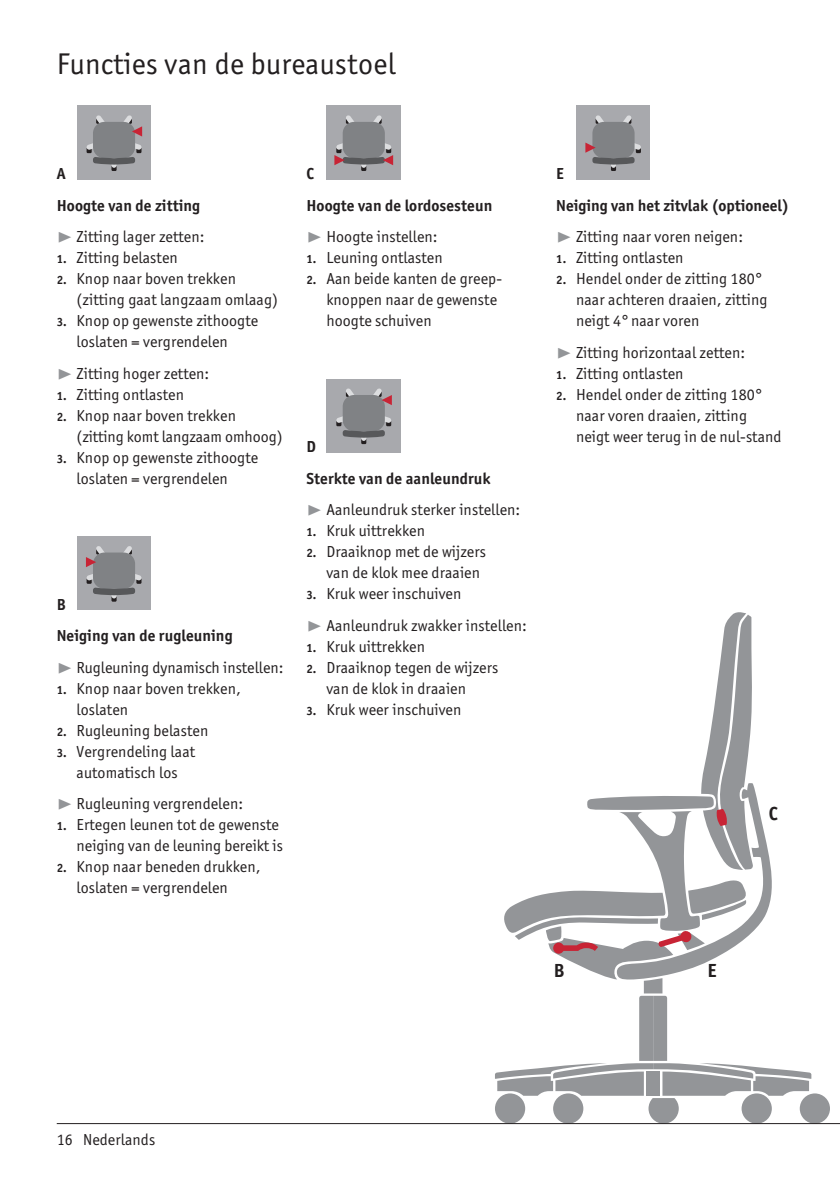
<style>
.page{position:relative;width:840px;height:1191px;background:#fff}
.page>*{position:absolute;margin:0;border:0;box-sizing:border-box;transform-origin:0 0}
.t1{font:30px "Officina San Itc T";letter-spacing:.01em;color:#231f20}
.t2{font:700 19px "Officina San Itc T";color:#231f20}
.t3{font:16px/21px "Officina San Itc T";letter-spacing:.005em;color:#231f20}
.t4{font:700 16px/31.6px "Officina San Itc T";color:#231f20}
.s1{font-weight:700}
.s2{font-family:"Zeal";color:#939598}
.s3{font-weight:700;font-size:12px}
.s4{font-family:"Zeal";font-weight:400;color:#939598}
.s5{font-weight:400}
</style>
<div class="page">
<div style="left:77px;top:106px;width:73px;height:73px;background:#a8a9ad"></div>
<svg style="left:86px;top:115px;width:56px;height:56px"></svg>
<div style="left:326px;top:106px;width:74px;height:73px;background:#a8a9ad"></div>
<svg style="left:334px;top:115px;width:59px;height:56px"></svg>
<div style="left:77px;top:536px;width:73px;height:74px;background:#a8a9ad"></div>
<svg style="left:86px;top:546px;width:56px;height:55px"></svg>
<div style="left:326px;top:379px;width:74px;height:73px;background:#a8a9ad"></div>
<svg style="left:336px;top:388px;width:55px;height:56px"></svg>
<div style="left:576px;top:106px;width:73px;height:73px;background:#a8a9ad"></div>
<svg style="left:585px;top:115px;width:56px;height:56px"></svg>
<div style="left:799px;top:1093px;width:30px;height:30px;background:#939598;border-radius:50%"></div>
<svg style="left:495px;top:612px;width:315px;height:511px"></svg>
<hr style="left:57px;top:1123px;width:782px;height:1px;background:#231f20">
<h1 class="t1" style="left:57px;top:46px;width:340px">Functies van de bureaustoel</h1>
<p class="t4" style="left:57px;top:158px;width:10px">A</p>
<p class="t4" style="left:306px;top:158px;width:9px">C</p>
<p class="t3" style="left:57px;top:189px;width:149px;line-height:31.6px"><span class="s1">Hoogte van de zitting </span><span class="s2">®</span> Zitting lager zetten:</p>
<p class="t3" style="left:57px;top:247px;width:122px"><span class="s3">1.</span> Zitting belasten</p>
<p class="t3" style="left:77px;top:268px;width:203px;text-indent:-20px"><span class="s3">2.</span> Knop naar boven trekken (zitting gaat langzaam omlaag)</p>
<p class="t3" style="left:77px;top:310px;width:183px;text-indent:-20px"><span class="s3">3.</span> Knop op gewenste zithoogte loslaten = vergrendelen</p>
<p class="t3" style="left:57px;top:363px;width:154px"><span class="s2">®</span> Zitting hoger zetten:</p>
<p class="t3" style="left:57px;top:384px;width:129px"><span class="s3">1.</span> Zitting ontlasten</p>
<p class="t3" style="left:77px;top:405px;width:207px;text-indent:-20px"><span class="s3">2.</span> Knop naar boven trekken (zitting komt langzaam omhoog)</p>
<p class="t3" style="left:77px;top:447px;width:183px;text-indent:-20px"><span class="s3">3.</span> Knop op gewenste zithoogte loslaten = vergrendelen</p>
<p class="t4" style="left:57px;top:588px;width:11px">B</p>
<p class="t3" style="left:57px;top:620px;width:228px;line-height:31.6px"><span class="s1">Neiging van de rugleuning<br></span><span class="s2">®</span> Rugleuning dynamisch instellen:</p>
<p class="t3" style="left:77px;top:678px;width:166px;text-indent:-20px"><span class="s3">1.</span> Knop naar boven trekken, loslaten</p>
<p class="t3" style="left:57px;top:720px;width:153px"><span class="s3">2.</span> Rugleuning belasten</p>
<p class="t3" style="left:57px;top:741px;width:140px;text-align:center"><span class="s3">3.</span> Vergrendeling laat automatisch los</p>
<p class="t3" style="left:57px;top:793px;width:188px"><span class="s2">®</span> Rugleuning vergrendelen:</p>
<p class="t3" style="left:57px;top:814px;width:227px;text-align:right"><span class="s3">1.</span> Ertegen leunen tot de gewenste neiging van de leuning bereikt is</p>
<p class="t3" style="left:77px;top:856px;width:185px;text-indent:-20px"><span class="s3">2.</span> Knop naar beneden drukken, loslaten = vergrendelen</p>
<p class="t4" style="left:306px;top:189px;width:187px">Hoogte van de lordosesteun <span class="s4">®</span> <span class="s5">Hoogte instellen:</span></p>
<p class="t3" style="left:306px;top:247px;width:138px"><span class="s3">1.</span> Leuning ontlasten</p>
<p class="t3" style="left:326px;top:268px;width:177px;text-indent:-20px"><span class="s3">2.</span> Aan beide kanten de greep&shy;knoppen naar de gewenste hoogte schuiven</p>
<p class="t4" style="left:306px;top:431px;width:11px">D</p>
<p class="t3" style="left:306px;top:462px;width:215px;line-height:31.6px"><span class="s1">Sterkte van de aanleundruk<br></span><span class="s2">®</span> Aanleundruk sterker instellen:</p>
<p class="t3" style="left:306px;top:520px;width:120px"><span class="s3">1.</span> Kruk uittrekken</p>
<p class="t3" style="left:326px;top:541px;width:161px;text-indent:-20px"><span class="s3">2.</span> Draaiknop met de wijzers van de klok mee draaien</p>
<p class="t3" style="left:306px;top:578px;width:222px;line-height:31.6px"><span class="s3">3.</span> Kruk weer inschuiven<br><span class="s2">®</span> Aanleundruk zwakker instellen:</p>
<p class="t3" style="left:306px;top:636px;width:120px"><span class="s3">1.</span> Kruk uittrekken</p>
<p class="t3" style="left:326px;top:657px;width:173px;text-indent:-20px"><span class="s3">2.</span> Draaiknop tegen de wijzers van de klok in draaien</p>
<p class="t3" style="left:306px;top:699px;width:156px"><span class="s3">3.</span> Kruk weer inschuiven</p>
<p class="t4" style="left:556px;top:158px;width:9px">E</p>
<p class="t4" style="left:556px;top:189px;width:234px">Neiging van het zitvlak (optioneel) <span class="s4">®</span> <span class="s5">Zitting naar voren neigen:</span></p>
<p class="t3" style="left:556px;top:247px;width:129px"><span class="s3">1.</span> Zitting ontlasten</p>
<p class="t3" style="left:575px;top:268px;width:193px;text-indent:-20px"><span class="s3">2.</span> Hendel onder de zitting 180° naar achteren draaien, zitting neigt 4°naar voren</p>
<p class="t3" style="left:556px;top:342px;width:190px"><span class="s2">®</span> Zitting horizontaal zetten:</p>
<p class="t3" style="left:556px;top:363px;width:129px"><span class="s3">1.</span> Zitting ontlasten</p>
<p class="t3" style="left:575px;top:384px;width:207px;text-indent:-20px"><span class="s3">2.</span> Hendel onder de zitting 180° naar voren draaien, zitting neigt weer terug in de nul-stand</p>
<p class="t2" style="left:768px;top:802px;width:10px">C</p>
<p class="t2" style="left:553px;top:959px;width:12px">B</p>
<p class="t2" style="left:707px;top:959px;width:11px">E</p>
<p class="t3" style="left:57px;top:1129px;width:100px">16 Nederlands</p>
</div>
